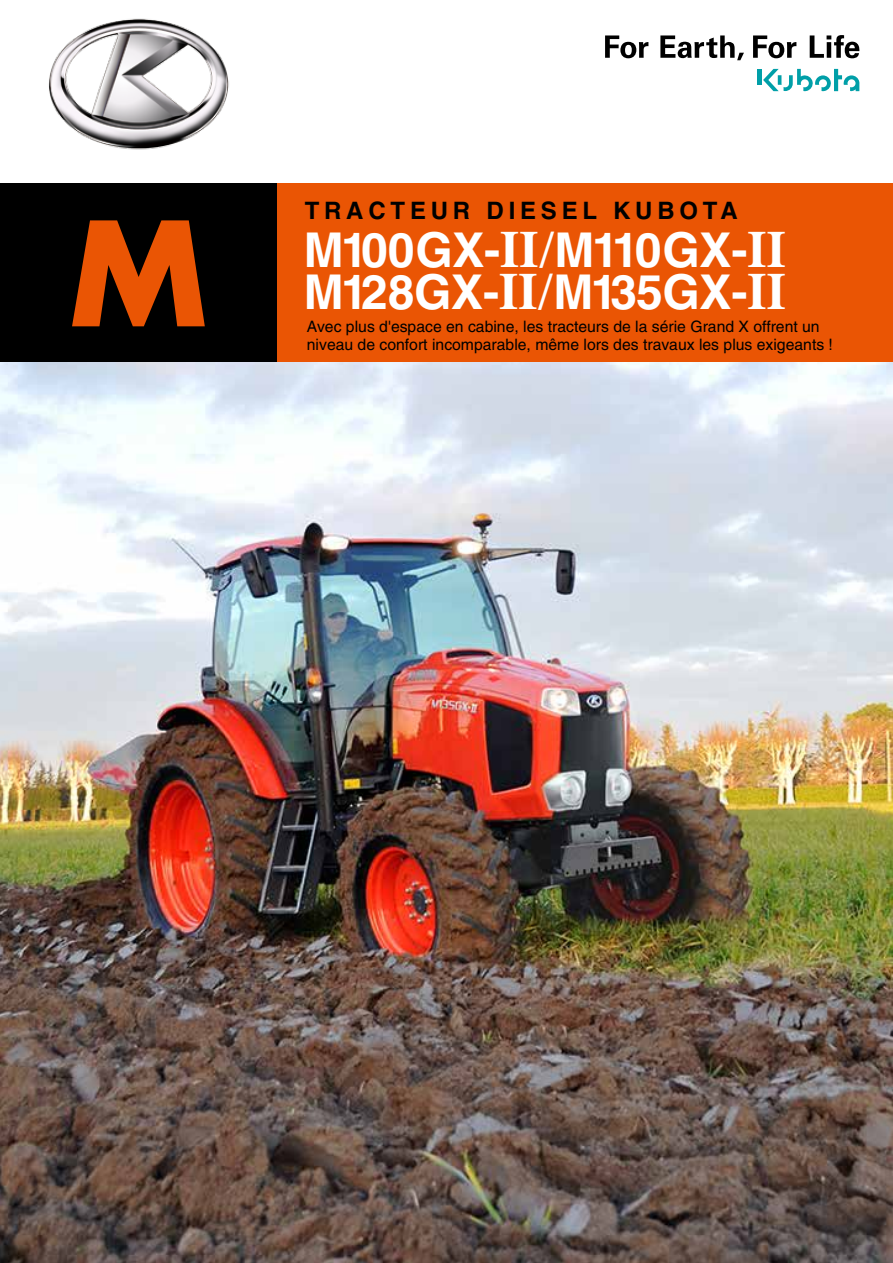
<style>
.page{position:relative;width:893px;height:1263px;background:#fff}
.page>*{position:absolute;margin:0;border:0;box-sizing:border-box;transform-origin:0 0}
.t1{font:700 140.55px "Futura";color:#ea5504}
.t2{font:700 48px/42px "Helvetica";letter-spacing:-.015em;color:#fff}
.t3{font:700 24px "Helvetica";letter-spacing:.2em;color:#000}
.t4{font:15.75px "Helvetica";color:#000}
.s1{font-family:"Century Old Style"}
.s2{font-weight:400}
</style>
<div class="page">
<img style="left:0;top:362px;width:893px;height:901px">
<div style="left:0;top:184px;width:893px;height:178px;background:#ea5504"></div>
<div style="left:0;top:184px;width:277px;height:178px;background:#000"></div>
<hr style="left:758px;top:69px;width:4px;height:16px;background:#009fa8">
<svg style="left:763px;top:69px;width:96px;height:22px"></svg>
<svg style="left:753px;top:35px;width:43px;height:23px"></svg>
<svg style="left:605px;top:35px;width:43px;height:23px"></svg>
<svg style="left:660px;top:35px;width:84px;height:25px"></svg>
<svg style="left:810px;top:35px;width:49px;height:23px"></svg>
<img style="left:49px;top:18px;width:180px;height:132px">
<h1 class="t1" style="left:69px;top:176px;width:140px">M</h1>
<h3 class="t3" style="left:305px;top:196px;width:435px">TRACTEUR DIESEL KUBOTA</h3>
<h2 class="t2" style="left:304px;top:229px;width:484px">M100GX-<span class="s1">II</span><span class="s2">/</span>M110GX-<span class="s1">II<br></span>M128GX-<span class="s1">II</span><span class="s2">/</span>M135GX-<span class="s1">II</span></h2>
<p class="t4" style="left:307px;top:318px;width:514px">Avec plus d'espace en cabine, les tracteurs de la série Grand X offrent un</p>
<p class="t4" style="left:307px;top:335px;width:528px">niveau de confort incomparable, même lors des travaux les plus exigeants !</p>
</div>
